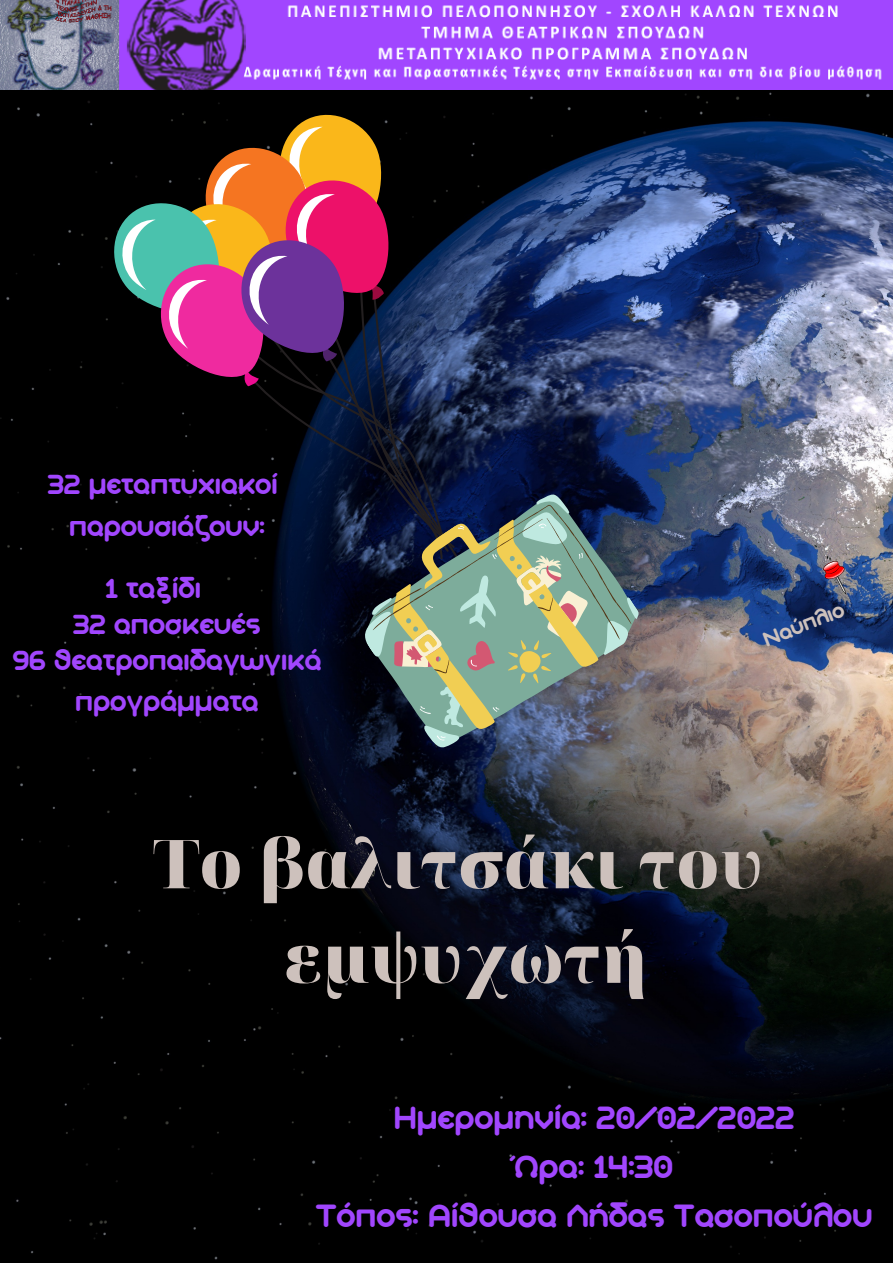
<style>
.page{position:relative;width:893px;height:1263px;background:#fff}
.page>*{position:absolute;margin:0;border:0;box-sizing:border-box;transform-origin:0 0}
.t1{font:900 67.5px "Noto Serif Display";color:#cdc1bc}
.t2{font:35.03px "Aka Acid GR Soft Ice Cream";color:#a146fe}
.t3{font:30px "Aka Acid GR Soft Ice Cream";color:#a146fe}
.t4{font:22.5px "Aka Acid GR Soft Ice Cream";color:#cdc1bc}
</style>
<div class="page">
<img style="left:0;top:89px;width:893px;height:1174px">
<svg style="left:90px;top:91px;width:511px;height:634px;background:#2a202f"></svg>
<svg style="left:352px;top:487px;width:297px;height:275px;background:#434759"></svg>
<svg style="left:367px;top:500px;width:269px;height:250px;background:#505665"></svg>
<svg style="left:347px;top:478px;width:282px;height:269px;background:#5f6f6a"></svg>
<img style="left:0;top:0;width:893px;height:89px">
<svg style="left:820px;top:558px;width:26px;height:37px"></svg>
<svg style="left:0;top:745px;width:1px;height:370px"></svg>
<p class="t3" style="left:48px;top:470px;width:231px">32 μεταπτυχιακοί</p>
<p class="t3" style="left:69px;top:512px;width:197px">παρουσιάζουν:</p>
<p class="t3" style="left:105px;top:574px;width:97px">1 ταξίδι</p>
<p class="t3" style="left:73px;top:610px;width:189px">32 αποσκευές</p>
<p class="t3" style="left:12px;top:646px;width:310px">96 θεατροπαιδαγωγικά</p>
<p class="t3" style="left:75px;top:687px;width:185px">προγράμματα</p>
<p class="t4" style="left:760px;top:629px;width:87px;rotate:-21deg">Ναύπλιο</p>
<p class="t1" style="left:153px;top:816px;width:612px">Το βαλιτσάκι του</p>
<p class="t1" style="left:284px;top:911px;width:365px">εμψυχωτή</p>
<p class="t2" style="left:394px;top:1101px;width:402px">Ημερομηνία: 20/02/2022</p>
<p class="t2" style="left:515px;top:1150px;width:160px">Ώρα: 14:30</p>
<p class="t2" style="left:316px;top:1199px;width:558px">Τόπος: Αίθουσα Λήδας Τασοπούλου</p>
</div>
